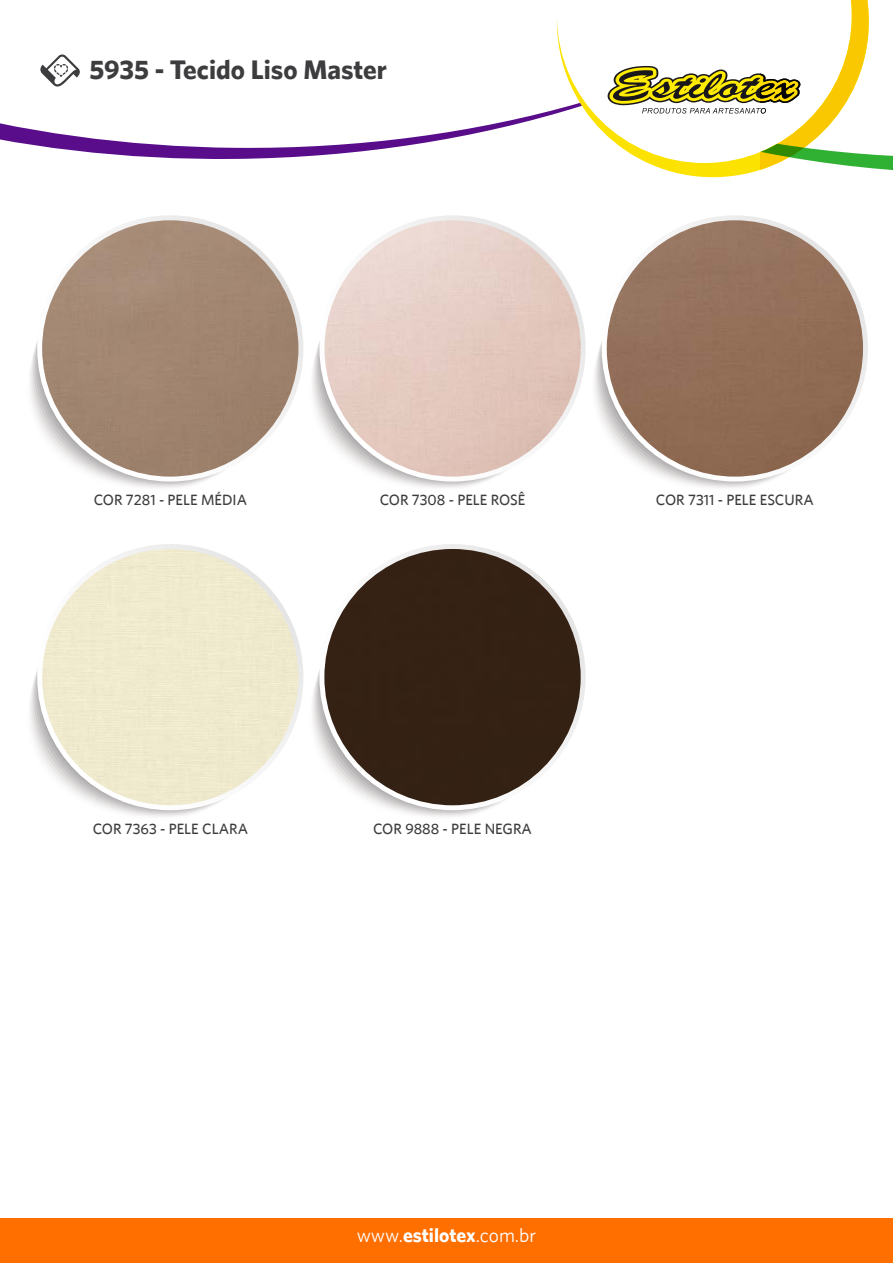
<style>
.page{position:relative;width:893px;height:1263px;background:#fff}
.page>*{position:absolute;margin:0;border:0;box-sizing:border-box;transform-origin:0 0}
.t1{font:700 27px "Whitney";color:#3d3d3f}
.t2{font:19.5px "Whitney";color:#fff}
.t3{font:500 15px "Whitney";color:#3d3d3f}
.s1{font-weight:700}
</style>
<div class="page">
<div style="left:0;top:1218px;width:893px;height:45px;background:#ff6f00"></div>
<svg style="left:582px;top:94px;width:167px;height:83px"></svg>
<svg style="left:608px;top:0;width:285px;height:173px"></svg>
<svg style="left:0;top:19px;width:582px;height:140px"></svg>
<svg style="left:39px;top:54px;width:42px;height:34px"></svg>
<svg style="left:40px;top:234px;width:259px;height:245px"></svg>
<svg style="left:37px;top:215px;width:266px;height:267px"></svg>
<img style="left:42px;top:220px;width:256px;height:257px;border-radius:128px">
<svg style="left:604px;top:375px;width:181px;height:104px"></svg>
<svg style="left:602px;top:215px;width:266px;height:267px"></svg>
<img style="left:607px;top:220px;width:256px;height:257px;border-radius:128px">
<svg style="left:322px;top:379px;width:181px;height:100px"></svg>
<svg style="left:319px;top:215px;width:267px;height:267px"></svg>
<img style="left:324px;top:220px;width:257px;height:257px;border-radius:128px">
<svg style="left:40px;top:548px;width:259px;height:260px"></svg>
<svg style="left:37px;top:544px;width:266px;height:266px"></svg>
<div style="left:42px;top:549px;width:256px;height:256px;background:#efeacd;border-radius:128px"></div>
<svg style="left:322px;top:578px;width:229px;height:230px"></svg>
<svg style="left:319px;top:544px;width:267px;height:266px"></svg>
<div style="left:324px;top:549px;width:257px;height:256px;background:#342113;border-radius:128px"></div>
<h1 class="t1" style="left:89px;top:53px;width:299px">5935 - Tecido Liso Master</h1>
<p class="t3" style="left:94px;top:491px;width:155px">COR 7281 - PELE MÉDIA</p>
<p class="t3" style="left:380px;top:491px;width:147px">COR 7308 - PELE ROSÊ</p>
<p class="t3" style="left:656px;top:491px;width:159px">COR 7311 - PELE ESCURA</p>
<p class="t3" style="left:93px;top:819px;width:157px">COR 7363 - PELE CLARA</p>
<p class="t3" style="left:373px;top:819px;width:160px">COR 9888 - PELE NEGRA</p>
<h2 class="t2" style="left:357px;top:1223px;width:181px">www.<span class="s1">estilotex</span>.com.br</h2>
</div>
